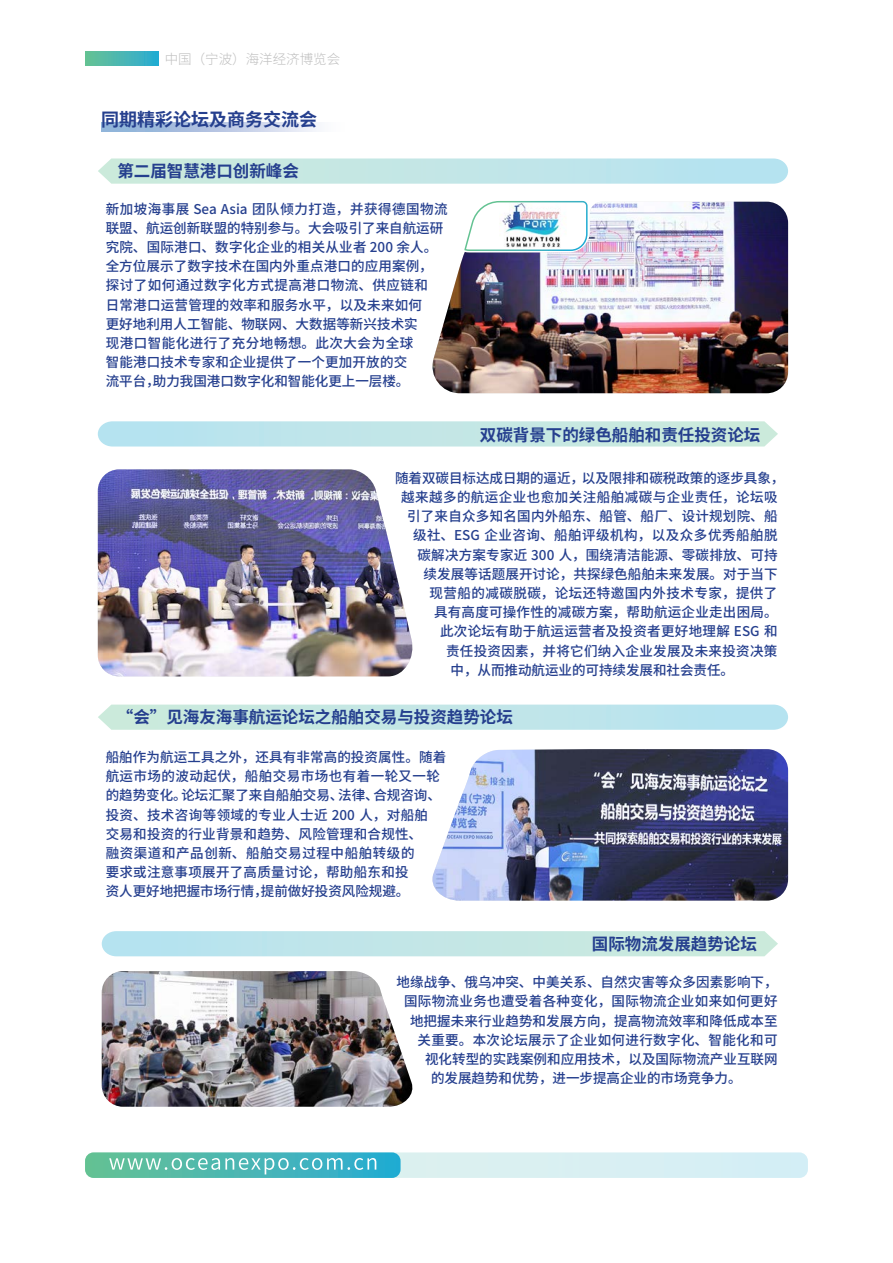
<style>
.page{position:relative;width:893px;height:1263px;background:#fff}
.page>*{position:absolute;margin:0;border:0;box-sizing:border-box;transform-origin:0 0}
.t1{font:700 18px "Source Han Sans SC";color:#253f8e}
.t2{font:700 16.5px "Source Han Sans SC";color:#253f8e}
.t3{font:500 13.5px/19.2px "Source Han Sans SC";letter-spacing:.02em;color:#253f8e}
.t4{font:500 13.5px "Source Han Sans SC";color:#253f8e}
.t5{font:500 13.5px "Source Han Sans SC";letter-spacing:.04em;color:#253f8e}
.t6{font:300 13.5px "Source Han Sans SC";color:#bfbfbf}
</style>
<div class="page">
<div style="left:85px;top:1152px;width:723px;height:26px;background:#d9eff2;border-radius:9px"></div>
<div style="left:85px;top:1152px;width:316px;height:26px;background:linear-gradient(to right,#69c294,#28abd3);border-radius:9px"></div>
<svg style="left:109px;top:1158px;width:267px;height:16px;background:#6dc4c2"></svg>
<svg style="left:85px;top:52px;width:73px;height:13px"></svg>
<svg style="left:98px;top:158px;width:690px;height:26px;background:#c4e7e7"></svg>
<svg style="left:98px;top:704px;width:690px;height:26px;background:#c4e7e7"></svg>
<svg style="left:98px;top:421px;width:680px;height:25px;background:#c3e7e6"></svg>
<svg style="left:102px;top:931px;width:676px;height:25px;background:#c2e6e6"></svg>
<img style="left:432px;top:202px;width:356px;height:191px">
<img style="left:432px;top:749px;width:356px;height:152px">
<img style="left:98px;top:469px;width:315px;height:207px">
<img style="left:102px;top:971px;width:311px;height:136px">
<svg style="left:464px;top:200px;width:124px;height:52px"></svg>
<img style="left:500px;top:203px;width:66px;height:45px">
<p class="t6" style="left:165px;top:51px;width:177px">中国（宁波）海洋经济博览会</p>
<p class="t1" style="left:101px;top:109px;width:217px">同期精彩论坛及商务交流会</p>
<p class="t2" style="left:117px;top:162px;width:183px">第二届智慧港口创新峰会</p>
<p class="t3" style="left:106px;top:199px;width:344px">新加坡海事展 Sea Asia 团队倾力打造，并获得德国物流联盟、航运创新联盟的特别参与。大会吸引了来自航运研究院、国际港口、数字化企业的相关从业者 200 余人。全方位展示了数字技术在国内外重点港口的应用案例，探讨了如何通过数字化方式提高港口物流、供应链和<br>日常港口运营管理的效率和服务水平，以及未来如何<br>更好地利用人工智能、物联网、大数据等新兴技术实<br>现港口智能化进行了充分地畅想。此次大会为全球<br>智能港口技术专家和企业提供了一个更加开放的交<br>流平台，助力我国港口数字化和智能化更上一层楼。</p>
<p class="t2" style="left:480px;top:425px;width:282px">双碳背景下的绿色船舶和责任投资论坛</p>
<p class="t4" style="left:395px;top:470px;width:391px">随着双碳目标达成日期的逼近，以及限排和碳税政策的逐步具象，</p>
<p class="t3" style="left:401px;top:488px;width:378px">越来越多的航运企业也愈加关注船舶减碳与企业责任，论坛吸</p>
<p class="t3" style="left:407px;top:507px;width:372px">引了来自众多知名国内外船东、船管、船厂、设计规划院、船</p>
<p class="t5" style="left:413px;top:528px;width:366px">级社、ESG 企业咨询、船舶评级机构，以及众多优秀船舶脱</p>
<p class="t3" style="left:418px;top:545px;width:362px">碳解决方案专家近 300 人，围绕清洁能源、零碳排放、可持</p>
<p class="t3" style="left:424px;top:564px;width:356px">续发展等话题展开讨论，共探绿色船舶未来发展。对于当下</p>
<p class="t3" style="left:429px;top:584px;width:349px">现营船的减碳脱碳，论坛还特邀国内外技术专家，提供了</p>
<p class="t3" style="left:434px;top:603px;width:345px">具有高度可操作性的减碳方案，帮助航运企业走出困局。</p>
<p class="t3" style="left:440px;top:622px;width:339px">此次论坛有助于航运运营者及投资者更好地理解 ESG 和</p>
<p class="t3" style="left:446px;top:641px;width:333px">责任投资因素，并将它们纳入企业发展及未来投资决策</p>
<p class="t4" style="left:450px;top:662px;width:285px">中，从而推动航运业的可持续发展和社会责任。</p>
<p class="t2" style="left:117px;top:708px;width:397px">“会”见海友海事航运论坛之船舶交易与投资趋势论坛</p>
<p class="t3" style="left:106px;top:748px;width:342px">船舶作为航运工具之外，还具有非常高的投资属性。随着航运市场的波动起伏，船舶交易市场也有着一轮又一轮的趋势变化。论坛汇聚了来自船舶交易、法律、合规咨询、投资、技术咨询等领域的专业人士近 200 人，对船舶<br>交易和投资的行业背景和趋势、风险管理和合规性、<br>融资渠道和产品创新、船舶交易过程中船舶转级的<br>要求或注意事项展开了高质量讨论，帮助船东和投<br>资人更好地把握市场行情，提前做好投资风险规避。</p>
<p class="t2" style="left:592px;top:935px;width:166px">国际物流发展趋势论坛</p>
<p class="t3" style="left:396px;top:973px;width:383px">地缘战争、俄乌冲突、中美关系、自然灾害等众多因素影响下，</p>
<p class="t3" style="left:404px;top:992px;width:375px">国际物流业务也遭受着各种变化，国际物流企业如来如何更好</p>
<p class="t3" style="left:410px;top:1011px;width:369px">地把握未来行业趋势和发展方向，提高物流效率和降低成本至</p>
<p class="t3" style="left:417px;top:1030px;width:362px">关重要。本次论坛展示了企业如何进行数字化、智能化和可</p>
<p class="t3" style="left:425px;top:1050px;width:354px">视化转型的实践案例和应用技术，以及国际物流产业互联网</p>
<p class="t4" style="left:431px;top:1070px;width:312px">的发展趋势和优势，进一步提高企业的市场竞争力。</p>
</div>
